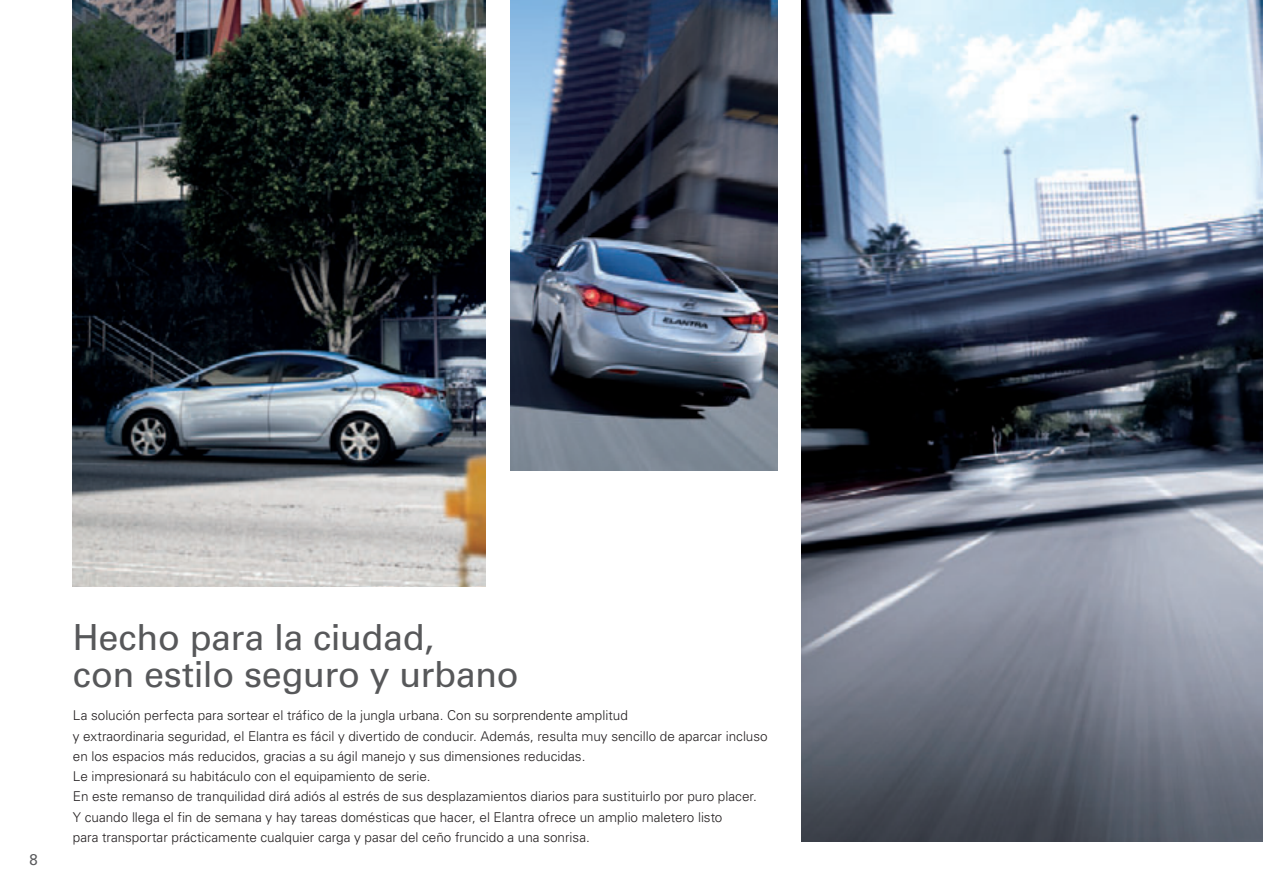
<style>
.page{position:relative;width:1263px;height:893px;background:#fff}
.page>*{position:absolute;margin:0;border:0;box-sizing:border-box;transform-origin:0 0}
.t1{font:36px/37.5px "Univers LT Std";letter-spacing:-.01em;color:#57585a}
.t2{font:15.6px "Univers";color:#57585a;scale:.95 1}
.t3{font:300 13.5px/20.2px "Univers LT Std";color:#231f20}
</style>
<div class="page">
<img style="left:73px;top:0;width:413px;height:587px">
<img style="left:801px;top:0;width:462px;height:842px">
<img style="left:510px;top:0;width:267px;height:470px">
<p class="t2" style="left:29px;top:850px;width:10px">8</p>
<h1 class="t1" style="left:73px;top:619px;width:447px">Hecho para la ciudad,<br>con estilo seguro y urbano</h1>
<p class="t3" style="left:73px;top:705px;width:696px">La solución perfecta para sortear el tráfico de la jungla urbana. Con su sorprendente amplitud<br>y extraordinaria seguridad, el Elantra es fácil y divertido de conducir. Además, resulta muy sencillo de aparcar incluso en los espacios más reducidos, gracias a su ágil manejo y sus dimensiones reducidas.<br>Le impresionará su habitáculo con el equipamiento de serie.<br>En este remanso de tranquilidad dirá adiós al estrés de sus desplazamientos diarios para sustituirlo por puro placer.<br>Y cuando llega el fin de semana y hay tareas domésticas que hacer, el Elantra ofrece un amplio maletero listo<br>para transportar prácticamente cualquier carga y pasar del ceño fruncido a una sonrisa.</p>
</div>
